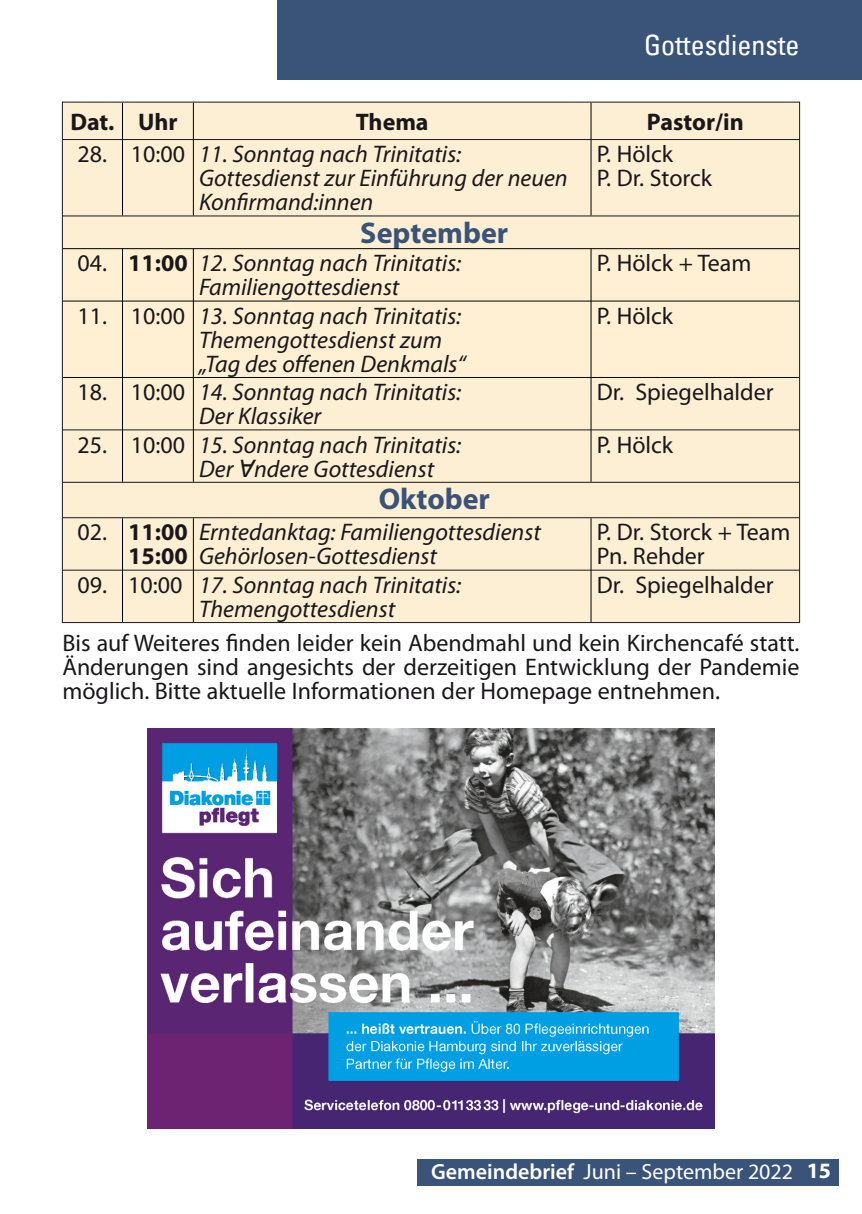
<style>
.page{position:relative;width:862px;height:1214px;background:#fff}
.page>*{position:absolute;margin:0;border:0;box-sizing:border-box;transform-origin:0 0}
.t1{font:700 30px "Myriad Pro";color:#3a5378}
.t2{font:condensed 28px "Univers LT";color:#fff}
.t3{font:italic 24px/24px "Myriad Pro";color:#1a171b}
.t4{font:24px/24px "Myriad Pro";color:#1a171b}
.t5{font:700 24px/24px "Myriad Pro";color:#1a171b;text-align:right}
.t6{font:22px "Myriad Pro";color:#fff}
.s1{font-style:normal}
.s2{font-weight:700;font-style:normal}
.s3{font-family:"Arial"}
.s4{font-weight:400}
.s5{font-weight:600}
.s6{font-weight:700}
</style>
<div class="page">
<div style="left:63px;top:103px;width:736px;height:519px;background:#fdefd3"></div>
<div style="left:63px;top:249px;width:736px;height:128px;background:#fff0d3"></div>
<hr style="left:122px;top:103px;width:1px;height:112px;background:#000">
<hr style="left:193px;top:103px;width:1px;height:112px;background:#000">
<hr style="left:590px;top:103px;width:1px;height:112px;background:#000">
<hr style="left:122px;top:248px;width:1px;height:234px;background:#000">
<hr style="left:193px;top:248px;width:1px;height:234px;background:#000">
<hr style="left:590px;top:248px;width:1px;height:234px;background:#000">
<hr style="left:122px;top:518px;width:1px;height:104px;background:#000">
<hr style="left:193px;top:518px;width:1px;height:104px;background:#000">
<hr style="left:590px;top:518px;width:1px;height:104px;background:#000">
<hr style="left:62px;top:102px;width:1px;height:521px;background:#1a171b">
<hr style="left:799px;top:102px;width:1px;height:521px;background:#1a171b">
<hr style="left:63px;top:248px;width:736px;height:1px;background:#000">
<hr style="left:63px;top:300px;width:736px;height:1px;background:#000">
<hr style="left:63px;top:377px;width:736px;height:1px;background:#000">
<hr style="left:62px;top:102px;width:737px;height:1px;background:#1a171b">
<hr style="left:62px;top:139px;width:737px;height:1px;background:#1a171b">
<hr style="left:62px;top:215px;width:737px;height:1px;background:#1a171b">
<hr style="left:62px;top:429px;width:737px;height:1px;background:#1a171b">
<hr style="left:62px;top:482px;width:737px;height:1px;background:#1a171b">
<hr style="left:62px;top:517px;width:737px;height:1px;background:#1a171b">
<hr style="left:62px;top:569px;width:737px;height:1px;background:#1a171b">
<hr style="left:62px;top:622px;width:737px;height:1px;background:#1a171b">
<div style="left:278px;top:0;width:584px;height:80px;background:#3a5378"></div>
<div style="left:417px;top:1158px;width:422px;height:27px;background:#3a5378"></div>
<img style="left:148px;top:728px;width:566px;height:400px">
<p class="t2" style="left:644px;top:35px;width:157px">Gottesdienste</p>
<p class="t5" style="left:70px;top:112px;width:109px">Dat. Uhr</p>
<p class="t5" style="left:356px;top:112px;width:74px">Thema</p>
<p class="t5" style="left:647px;top:112px;width:98px">Pastor/in</p>
<p class="t3" style="left:199px;top:144px;width:370px;text-indent:-121px"><span class="s1">28. 10:00</span> 11. Sonntag nach Trinitatis:<br>Gottesdienst zur Einführung der neuen<br>Konfirmand:innen</p>
<p class="t4" style="left:597px;top:144px;width:117px">P. Hölck<br>P. Dr. Storck</p>
<p class="t1" style="left:360px;top:220px;width:149px">September</p>
<p class="t3" style="left:199px;top:253px;width:264px;text-indent:-121px"><span class="s1">04.</span> <span class="s2">11:00</span> 12. Sonntag nach Trinitatis:<br>Familiengottesdienst</p>
<p class="t4" style="left:597px;top:253px;width:156px">P. Hölck + Team</p>
<p class="t3" style="left:199px;top:306px;width:268px;text-indent:-121px"><span class="s1">11. 10:00</span> 13. Sonntag nach Trinitatis:<br>Themengottesdienst zum „Tag des offenen Denkmals“</p>
<p class="t4" style="left:597px;top:306px;width:78px">P. Hölck</p>
<p class="t3" style="left:199px;top:382px;width:264px;text-indent:-121px"><span class="s1">18. 10:00</span> 14. Sonntag nach Trinitatis:<br>Der Klassiker</p>
<p class="t4" style="left:597px;top:382px;width:178px">Dr. Spiegelhalder</p>
<p class="t3" style="left:199px;top:434px;width:264px;text-indent:-121px"><span class="s1">25. 10:00</span> 15. Sonntag nach Trinitatis:<br>Der <span class="s3">Ɐ</span>ndere Gottesdienst</p>
<p class="t4" style="left:597px;top:434px;width:78px">P. Hölck</p>
<p class="t1" style="left:379px;top:487px;width:113px">Oktober</p>
<p class="t5" style="left:78px;top:522px;width:112px"><span class="s4">02.</span> 11:00<br>15:00</p>
<p class="t3" style="left:199px;top:522px;width:343px">Erntedanktag: Familiengottesdienst<br>Gehörlosen-Gottesdienst</p>
<p class="t4" style="left:597px;top:522px;width:195px">P. Dr. Storck + Team<br>Pn. Rehder</p>
<p class="t3" style="left:199px;top:574px;width:264px;text-indent:-121px"><span class="s1">09. 10:00</span> 17. Sonntag nach Trinitatis:<br>Themengottesdienst</p>
<p class="t4" style="left:597px;top:574px;width:178px">Dr. Spiegelhalder</p>
<p class="t4" style="left:62px;top:633px;width:739px;text-align:justify">Bis auf Weiteres finden leider kein Abendmahl und kein Kirchencafé statt.<br>Änderungen sind angesichts der derzeitigen Entwicklung der Pandemie möglich. Bitte aktuelle Informationen der Homepage entnehmen.</p>
<p class="t6" style="left:431px;top:1161px;width:402px"><span class="s5">Gemeindebrief</span> Juni – September 2022 <span class="s6">15</span></p>
</div>
